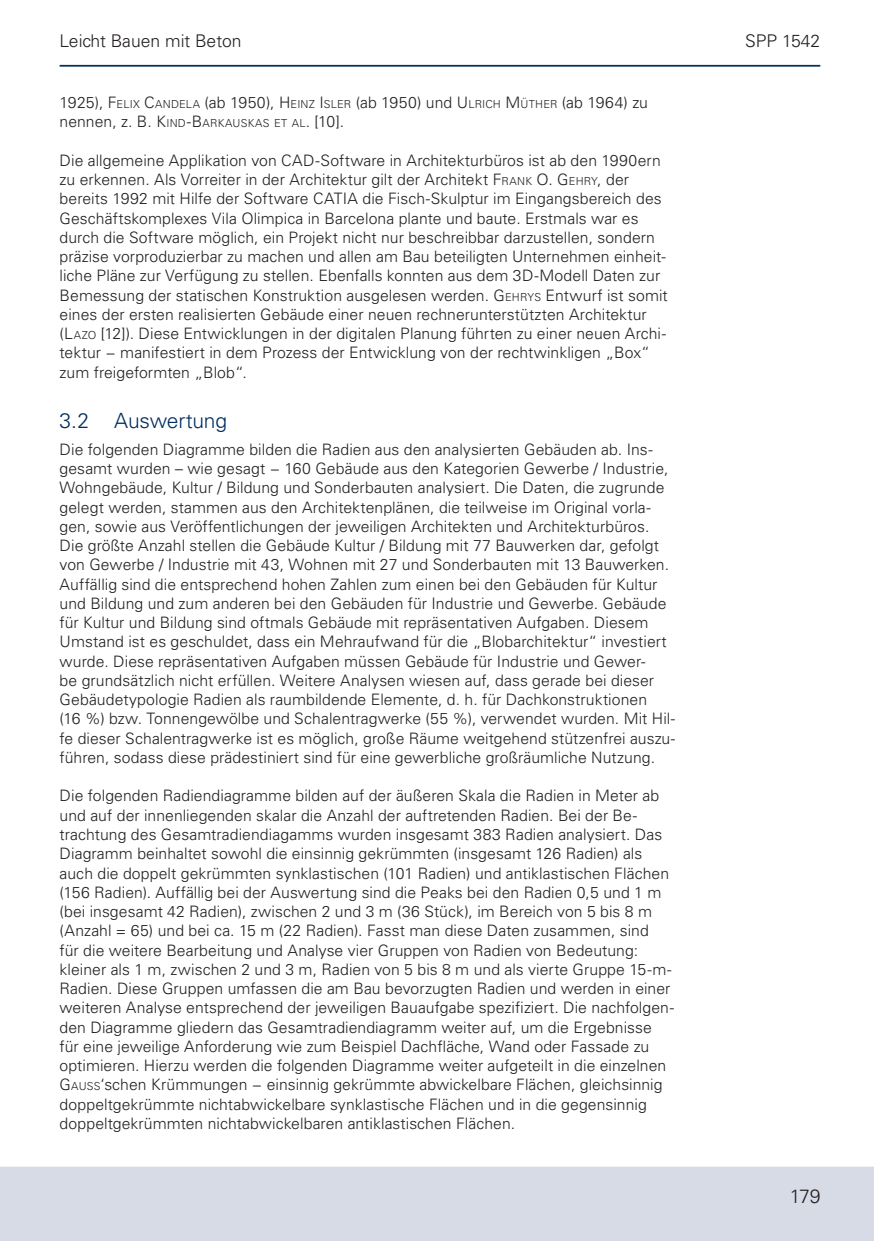
<style>
.page{position:relative;width:874px;height:1241px;background:#fff}
.page>*{position:absolute;margin:0;border:0;box-sizing:border-box;transform-origin:0 0}
.Titel_12_14{font:300 21px "Univers LT Std";letter-spacing:-.01em;color:#002e5e}
.t1{font:300 19.25px "Univers LT Std";color:#231f20}
.t2{font:300 17.5px "Univers LT Std";color:#231f20}
.Fliesstext{font:300 15.75px/19.2px "Univers LT Std";letter-spacing:.005em;color:#231f20}
.s1{font-style:inherit}
.s2{font-size:11.03px}
</style>
<div class="page">
<div style="left:0;top:1166px;width:873px;height:74px;background:#d7dbe6"></div>
<hr style="left:60px;top:65px;width:759px;height:2px;background:#002e5e">
<p class="t2" style="left:60px;top:30px;width:183px">Leicht Bauen mit Beton</p>
<p class="t2" style="left:744px;top:30px;width:76px">SPP 1542</p>
<p class="Fliesstext" style="left:60px;top:93px;width:589px">1925), <span class="s1">F</span> <span class="s2">ELIX</span> <span class="s1">C</span><span class="s2">ANDELA</span> (ab 1950), <span class="s1">H</span><span class="s2">EINZ</span> <span class="s1">I</span> <span class="s2">SLER</span> (ab 1950) und <span class="s1">U</span> <span class="s2">LRICH</span> <span class="s1">M</span><span class="s2">ÜTH ER</span> (ab 1964) zu nennen, z. B. <span class="s1">K</span><span class="s2">IND</span><span class="s1">-B</span><span class="s2">ARKAUSKAS ET AL</span><span class="s1">.</span> [10].</p>
<p class="Fliesstext" style="left:60px;top:151px;width:609px">Die allgemeine Applikation von CAD-Software in Architekturbüros ist ab den 1990ern zu erkennen. Als Vorreiter in der Architektur gilt der Architekt <span class="s1">F</span> <span class="s2">RANK</span> <span class="s1">O. G</span><span class="s2">EH RY</span>, der bereits 1992 mit Hilfe der Software CATIA die Fisch-Skulptur im Eingangsbereich des Geschäftskomplexes Vila Olimpica in Barcelona plante und baute. Erstmals war es durch die Software möglich, ein Projekt nicht nur beschreibbar darzustellen, sondern präzise vorproduzierbar zu machen und allen am Bau beteiligten Unternehmen einheit&shy;liche Pläne zur Verfügung zu stellen. Ebenfalls konnten aus dem 3D-Modell Daten zur Bemessung der statischen Konstruktion ausgelesen werden. <span class="s1">G</span><span class="s2">EH RYS</span> Entwurf ist somit eines der ersten realisierten Gebäude einer neuen rechnerunterstützten Architektur (<span class="s1">L</span><span class="s2">AZO</span> [12]). Diese Entwicklungen in der digitalen Planung führten zu einer neuen Archi&shy;tektur − manifestiert in dem Prozess der Entwicklung von der rechtwinkligen „Box“ zum freigeformten „Blob“.</p>
<p class="Titel_12_14" style="left:60px;top:408px;width:169px">3.2 Auswertung</p>
<p class="Fliesstext" style="left:60px;top:439px;width:617px">Die folgenden Diagramme bilden die Radien aus den analysierten Gebäuden ab. Ins&shy;gesamt wurden – wie gesagt − 160 Gebäude aus den Kategorien Gewerbe / Industrie, Wohngebäude, Kultur / Bildung und Sonderbauten analysiert. Die Daten, die zugrunde gelegt werden, stammen aus den Architektenplänen, die teilweise im Original vorla&shy;gen, sowie aus Veröffentlichungen der jeweiligen Architekten und Architekturbüros.<br>Die größte Anzahl stellen die Gebäude Kultur / Bildung mit 77 Bauwerken dar, gefolgt von Gewerbe / Industrie mit 43, Wohnen mit 27 und Sonderbauten mit 13 Bauwerken.<br>Auffällig sind die entsprechend hohen Zahlen zum einen bei den Gebäuden für Kultur und Bildung und zum anderen bei den Gebäuden für Industrie und Gewerbe. Gebäude für Kultur und Bildung sind oftmals Gebäude mit repräsentativen Aufgaben. Diesem Umstand ist es geschuldet, dass ein Mehraufwand für die „Blobarchitektur“ investiert wurde. Diese repräsentativen Aufgaben müssen Gebäude für Industrie und Gewer-<br>be grundsätzlich nicht erfüllen. Weitere Analysen wiesen auf, dass gerade bei dieser Gebäudetypologie Radien als raumbildende Elemente, d. h. für Dachkonstruktionen<br>(16 %) bzw. Tonnengewölbe und Schalentragwerke (55 %), verwendet wurden. Mit Hil&shy;fe dieser Schalentragwerke ist es möglich, große Räume weitgehend stützenfrei auszu&shy;führen, sodass diese prädestiniert sind für eine gewerbliche großräumliche Nutzung.</p>
<p class="Fliesstext" style="left:60px;top:786px;width:615px">Die folgenden Radiendiagramme bilden auf der äußeren Skala die Radien in Meter ab und auf der innenliegenden skalar die Anzahl der auftretenden Radien. Bei der Be&shy;trachtung des Gesamtradiendiagamms wurden insgesamt 383 Radien analysiert. Das Diagramm beinhaltet sowohl die einsinnig gekrümmten (insgesamt 126 Radien) als auch die doppelt gekrümmten synklastischen (101 Radien) und antiklastischen Flächen (156 Radien). Auffällig bei der Auswertung sind die Peaks bei den Radien 0,5 und 1 m (bei insgesamt 42 Radien), zwischen 2 und 3 m (36 Stück), im Bereich von 5 bis 8 m (Anzahl = 65) und bei ca. 15 m (22 Radien). Fasst man diese Daten zusammen, sind<br>für die weitere Bearbeitung und Analyse vier Gruppen von Radien von Bedeutung: kleiner als 1 m, zwischen 2 und 3 m, Radien von 5 bis 8 m und als vierte Gruppe 15-m-Radien. Diese Gruppen umfassen die am Bau bevorzugten Radien und werden in einer weiteren Analyse entsprechend der jeweiligen Bauaufgabe spezifiziert. Die nachfolgen&shy;den Diagramme gliedern das Gesamtradiendiagramm weiter auf, um die Ergebnisse für eine jeweilige Anforderung wie zum Beispiel Dachfläche, Wand oder Fassade zu optimieren. Hierzu werden die folgenden Diagramme weiter aufgeteilt in die einzelnen <span class="s1">G</span><span class="s2">AUSS</span>‘schen Krümmungen − einsinnig gekrümmte abwickelbare Flächen, gleichsinnig doppeltgekrümmte nichtabwickelbare synklastische Flächen und in die gegensinnig doppeltgekrümmten nichtabwickelbaren antiklastischen Flächen.</p>
<p class="t1" style="left:789px;top:1184px;width:32px">179</p>
</div>
